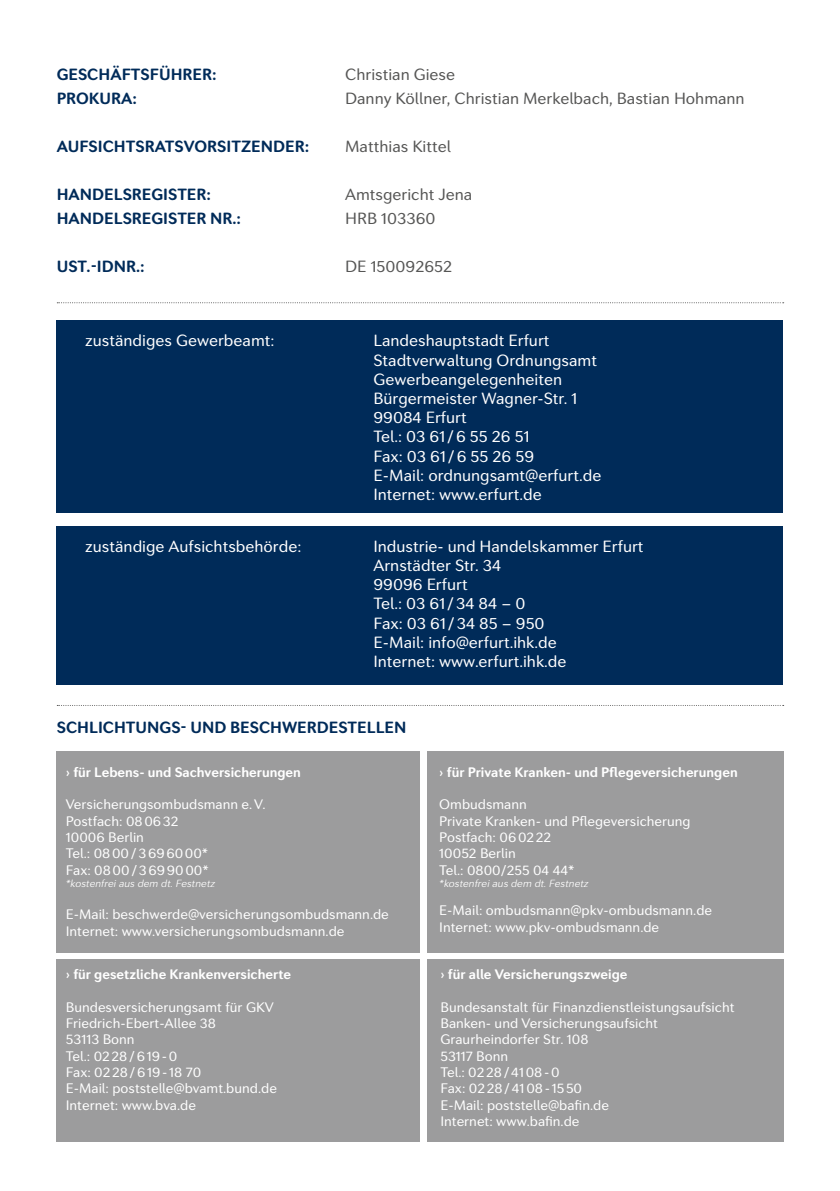
<style>
.page{position:relative;width:840px;height:1191px;background:#fff}
.page>*{position:absolute;margin:0;border:0;box-sizing:border-box;transform-origin:0 0}
.t1{font:16px/19.2px "Seconda Soft";color:#fff}
.t2{font:700 16px "Seconda Soft";color:#002b59}
.t3{font:16px "Seconda Soft";color:#565655}
.t4{font:13.6px/16.4px "Seconda Soft";color:#fff}
.t5{font:700 13.6px "Seconda Soft";color:#fff}
.t6{font:italic 300 10.2px "Seconda Soft";color:#fff}
.s1{font-family:"Lato"}
</style>
<div class="page">
<svg style="left:57px;top:302px;width:726px;height:1px"></svg>
<svg style="left:57px;top:705px;width:726px;height:1px"></svg>
<div style="left:57px;top:320px;width:725px;height:193px;background:#002b59"></div>
<div style="left:57px;top:751px;width:363px;height:201px;background:#9c9c9d"></div>
<div style="left:426px;top:751px;width:356px;height:201px;background:#9c9c9d"></div>
<div style="left:426px;top:959px;width:356px;height:183px;background:#9c9c9d"></div>
<div style="left:57px;top:959px;width:363px;height:183px;background:#9c9c9d"></div>
<div style="left:57px;top:526px;width:725px;height:158px;background:#002b59"></div>
<p class="t2" style="left:57px;top:65px;width:161px">GESCHÄFTSFÜHRER:</p>
<p class="t3" style="left:345px;top:65px;width:111px">Christian Giese</p>
<p class="t2" style="left:57px;top:89px;width:82px">PROKURA:</p>
<p class="t3" style="left:345px;top:89px;width:401px">Danny Köllner, Christian Merkelbach, Bastian Hohmann</p>
<p class="t2" style="left:57px;top:137px;width:254px">AUFSICHTSRATSVORSITZENDER:</p>
<p class="t3" style="left:345px;top:137px;width:107px">Matthias Kittel</p>
<p class="t2" style="left:57px;top:185px;width:156px">HANDELSREGISTER:</p>
<p class="t3" style="left:345px;top:185px;width:129px">Amtsgericht Jena</p>
<p class="t2" style="left:57px;top:209px;width:186px">HANDELSREGISTER NR.:</p>
<p class="t3" style="left:345px;top:209px;width:92px">HRB 103360</p>
<p class="t2" style="left:57px;top:257px;width:89px">UST.-IDNR.:</p>
<p class="t3" style="left:345px;top:257px;width:108px">DE 150092652</p>
<p class="t1" style="left:85px;top:331px;width:191px">zuständiges Gewerbeamt:</p>
<p class="t1" style="left:373px;top:331px;width:229px">Landeshauptstadt Erfurt<br>Stadtverwaltung Ordnungsamt<br>Gewerbeangelegenheiten<br>Bürgermeister Wagner-Str. 1<br>99084 Erfurt<br>Tel.: 03 61 /6 55 26 51<br>Fax: 03 61 /6 55 26 59<br>E-Mail: ordnungsamt@erfurt.de<br>Internet: www.erfurt.de</p>
<p class="t1" style="left:85px;top:536px;width:217px">zuständige Aufsichtsbehörde:</p>
<p class="t1" style="left:373px;top:536px;width:271px">Industrie- und Handelskammer Erfurt<br>Arnstädter Str. 34<br>99096 Erfurt<br>Tel.: 03 61 /34 84 – 0<br>Fax: 03 61 /34 85 – 950<br>E-Mail: info@erfurt.ihk.de<br>Internet: www.erfurt.ihk.de</p>
<p class="t2" style="left:57px;top:717px;width:351px">SCHLICHTUNGS- UND BESCHWERDESTELLEN</p>
<p class="t5" style="left:66px;top:763px;width:236px"><span class="s1">›</span> für Lebens- und Sachversicherungen</p>
<p class="t4" style="left:66px;top:796px;width:201px">Versicherungsombudsmann e.V.<br>Postfach: 080632<br>10006 Berlin<br>Tel.: 0800/3696000*<br>Fax: 0800/3699000*</p>
<p class="t6" style="left:66px;top:877px;width:151px">*kostenfrei aus dem dt. Festnetz</p>
<p class="t4" style="left:66px;top:906px;width:324px">E-Mail: beschwerde@versicherungsombudsmann.de<br>Internet: www.versicherungsombudsmann.de</p>
<p class="t5" style="left:66px;top:966px;width:227px"><span class="s1">›</span> für gesetzliche Krankenversicherte</p>
<p class="t4" style="left:66px;top:998px;width:212px">Bundesversicherungsamt für GKV<br>Friedrich-Ebert-Allee 38<br>53113 Bonn<br>Tel.: 0228/619-0<br>Fax: 0228/619-18 70<br>E-Mail: poststelle@bvamt.bund.de<br>Internet: www.bva.de</p>
<p class="t5" style="left:439px;top:763px;width:300px"><span class="s1">›</span> für Private Kranken- und Pflegeversicherungen</p>
<p class="t4" style="left:439px;top:796px;width:253px">Ombudsmann<br>Private Kranken- und Pflegeversicherung<br>Postfach: 060222<br>10052 Berlin<br>Tel.: 0800/255 04 44*</p>
<p class="t6" style="left:439px;top:877px;width:151px">*kostenfrei aus dem dt. Festnetz</p>
<p class="t4" style="left:439px;top:902px;width:274px">E-Mail: ombudsmann@pkv-ombudsmann.de<br>Internet: www.pkv-ombudsmann.de</p>
<p class="t5" style="left:440px;top:966px;width:188px"><span class="s1">›</span> für alle Versicherungszweige</p>
<p class="t4" style="left:440px;top:998px;width:295px">Bundesanstalt für Finanzdienstleistungsaufsicht<br>Banken- und Versicherungsaufsicht<br>Graurheindorfer Str. 108<br>53117 Bonn<br>Tel.: 0228/4108-0<br>Fax: 0228/4108-1550<br>E-Mail: poststelle@bafin.de<br>Internet: www.bafin.de</p>
</div>
